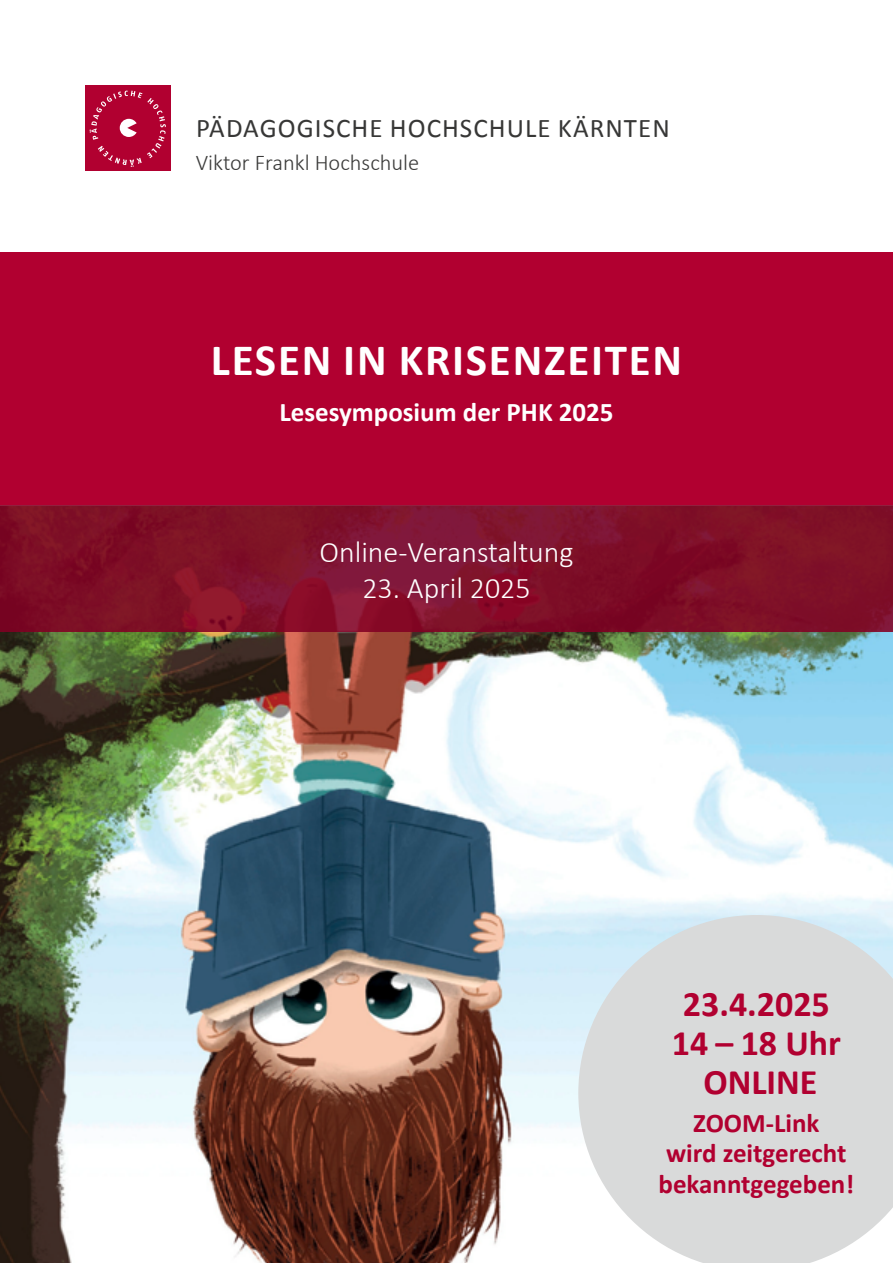
<style>
.page{position:relative;width:893px;height:1263px;background:#fff}
.page>*{position:absolute;margin:0;border:0;box-sizing:border-box;transform-origin:0 0}
.t1{font:700 45px "Calibri";letter-spacing:.04em;color:#fff}
.t2{font:700 36px/38.7px "Calibri";color:#b10030;text-align:center}
.t3{font:300 30px "Calibri";color:#fff}
.t4{font:700 27px/30.2px "Calibri";color:#b10030;text-align:center}
.t5{font:27px "Calibri";letter-spacing:.04em;color:#373736}
.t6{font:700 27px "Calibri";color:#fff}
.t7{font:300 22.5px "Calibri";color:#3a3a39}
</style>
<div class="page">
<img style="left:0;top:631px;width:893px;height:632px">
<div style="left:0;top:253px;width:893px;height:252px;background:#b10030"></div>
<div style="left:85px;top:85px;width:85px;height:85px;background:#b10030"></div>
<svg style="left:90px;top:91px;width:76px;height:76px"></svg>
<svg style="left:0;top:505px;width:893px;height:126px;fill:#7f1126"></svg>
<svg style="left:578px;top:915px;width:315px;height:348px;fill:#d9dada"></svg>
<p class="t5" style="left:196px;top:111px;width:475px">PÄDAGOGISCHE HOCHSCHULE KÄRNTEN</p>
<p class="t7" style="left:196px;top:148px;width:225px">Viktor Frankl Hochschule</p>
<h1 class="t1" style="left:211px;top:332px;width:473px">LESEN IN KRISENZEITEN</h1>
<p class="t6" style="left:279px;top:394px;width:336px">Lesesymposium der PHK 2025</p>
<p class="t3" style="left:319px;top:533px;width:256px">Online-Veranstaltung</p>
<p class="t3" style="left:362px;top:569px;width:170px">23. April 2025</p>
<h2 class="t2" style="left:672px;top:985px;width:171px">23.4.2025<br>14 – 18 Uhr<br>ONLINE</h2>
<p class="t4" style="left:658px;top:1108px;width:197px">ZOOM-Link<br>wird zeitgerecht bekanntgegeben!</p>
</div>
